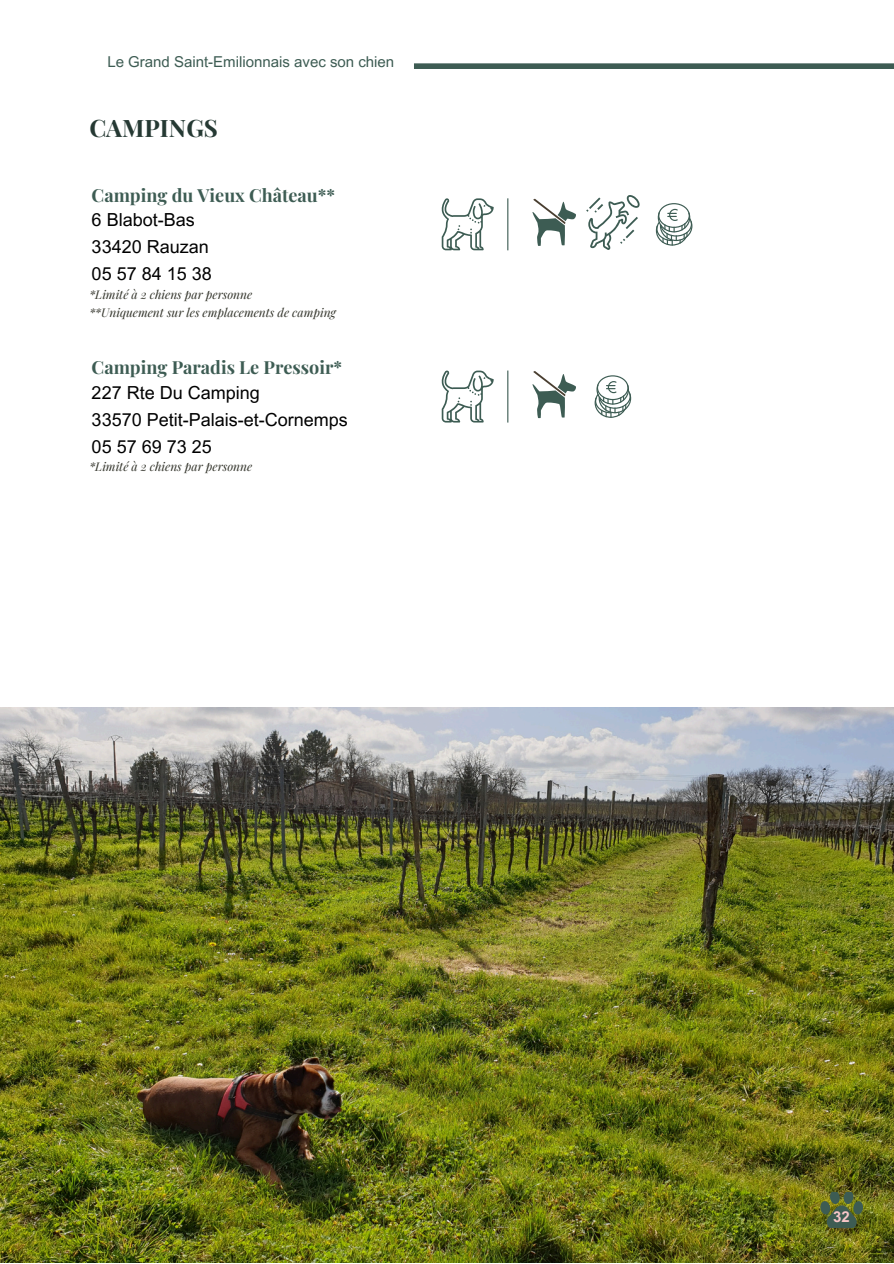
<style>
.page{position:relative;width:894px;height:1264px;background:#fff}
.page>*{position:absolute;margin:0;border:0;box-sizing:border-box;transform-origin:0 0}
.t1{font:700 24px "Playfair Display";color:#253933}
.t2{font:700 18px/24.8px "Playfair Display";color:#3d5c53}
.t3{font:18px/27px "Arial MT Pro";color:#000}
.t4{font:15px "Arial MT Pro";color:#3d5c53}
.t5{font:700 15px "Arial MT Pro";color:#f8c6c8}
.t6{font:italic 12px "Playfair Display";color:#34352c}
.s1{font-family:"Arial MT Pro";font-weight:400;color:#000}
</style>
<div class="page">
<div style="left:414px;top:63px;width:479px;height:6px;background:#3d5c53"></div>
<img style="left:0;top:707px;width:893px;height:555px">
<svg style="left:819px;top:1192px;width:43px;height:35px;background:#546739"></svg>
<svg style="left:441px;top:198px;width:52px;height:52px"></svg>
<hr style="left:507px;top:198px;width:1px;height:52px;background:#3d5c53">
<svg style="left:532px;top:199px;width:44px;height:47px"></svg>
<svg style="left:655px;top:203px;width:37px;height:43px"></svg>
<svg style="left:586px;top:195px;width:53px;height:55px"></svg>
<svg style="left:441px;top:370px;width:52px;height:52px"></svg>
<hr style="left:507px;top:370px;width:1px;height:52px;background:#3d5c53">
<svg style="left:532px;top:371px;width:44px;height:47px"></svg>
<svg style="left:594px;top:375px;width:37px;height:43px"></svg>
<h2 class="t4" style="left:107px;top:56px;width:288px">Le Grand Saint-Emilionnais avec son chien</h2>
<p class="t1" style="left:89px;top:111px;width:130px">CAMPINGS</p>
<p class="t2" style="left:92px;top:182px;width:245px">Camping du Vieux Château**<br><span class="s1">6 Blabot-Bas</span></p>
<p class="t3" style="left:92px;top:236px;width:122px">33420 Rauzan<br>05 57 84 15 38</p>
<p class="t6" style="left:89px;top:286px;width:164px">*Limité à 2 chiens par personne</p>
<p class="t6" style="left:89px;top:304px;width:248px">**Uniquement sur les emplacements de camping</p>
<p class="t2" style="left:92px;top:354px;width:252px">Camping Paradis Le Pressoir*<br><span class="s1">227 Rte Du Camping</span></p>
<p class="t3" style="left:92px;top:408px;width:258px">33570 Petit-Palais-et-Cornemps<br>05 57 69 73 25</p>
<p class="t6" style="left:89px;top:458px;width:164px">*Limité à 2 chiens par personne</p>
<h1 class="t5" style="left:832px;top:1210px;width:18px">32</h1>
</div>
